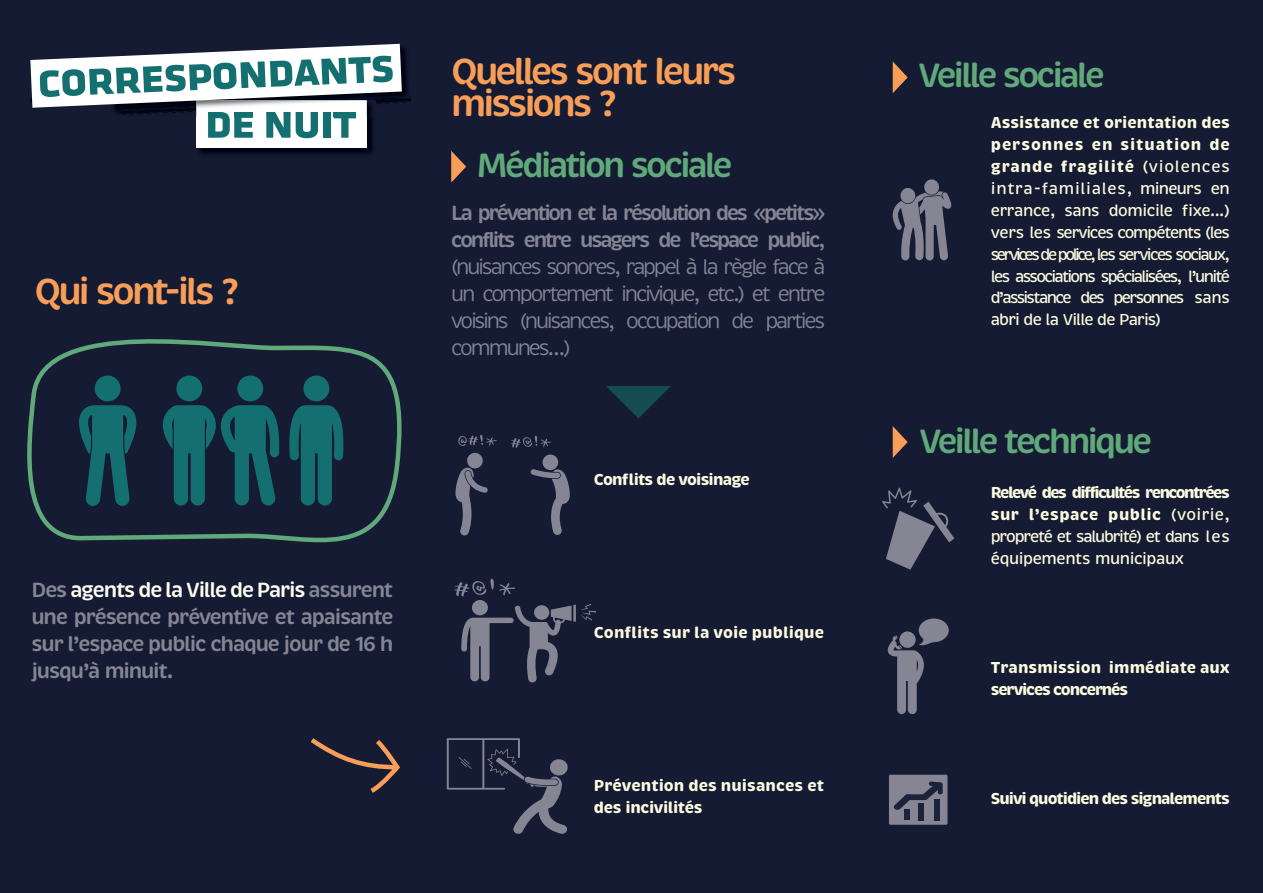
<style>
.page{position:relative;width:1263px;height:893px;background:#141b32}
.page>*{position:absolute;margin:0;border:0;box-sizing:border-box;transform-origin:0 0}
.t1{font:600 37.05px/32.4px "Brevia";letter-spacing:-.09em;color:#f89e58}
.t2{font:600 34.5px "Brevia";letter-spacing:-.09em;color:#60a97a}
.t3{font:21px/27px "Brevia";letter-spacing:-.11em;color:#858594;text-align:justify}
.t4{font:600 21px/27px "Brevia";letter-spacing:-.055em;color:#858594;text-align:justify}
.t5{font:500 16.2px/21.9px "Brevia";letter-spacing:-.07em;color:#fcfbe0;text-align:justify}
.t6{font:700 16.2px/21.9px "Brevia";letter-spacing:-.005em;color:#fcfbe0}
.t7{font:700 16.2px "Brevia";letter-spacing:-.065em;color:#fcfbe0}
.t8{font:700 16.2px "Brevia";letter-spacing:.005em;color:#fcfbe0}
.t9{font:700 16.2px "Brevia";letter-spacing:-.05em;color:#fcfbe0}
.s1{color:#fdfdf2}
.s2{font-weight:600}
.s3{font-weight:500}
.s4{font-weight:700}
</style>
<div class="page">
<div style="left:196px;top:100px;width:171px;height:48px;background:#fff"></div>
<img style="left:396px;top:43px;width:15px;height:60px">
<svg style="left:30px;top:44px;width:372px;height:94px"></svg>
<svg style="left:882px;top:488px;width:72px;height:82px"></svg>
<svg style="left:888px;top:618px;width:61px;height:96px"></svg>
<div style="left:889px;top:775px;width:58px;height:50px;background:#858594;border-radius:2px"></div>
<svg style="left:893px;top:781px;width:49px;height:29px"></svg>
<div style="left:938px;top:782px;width:5px;height:12px;background:#1b2239;border-radius:2px"></div>
<div style="left:904px;top:810px;width:6px;height:10px;background:#1b2239"></div>
<div style="left:918px;top:803px;width:6px;height:17px;background:#1b2239"></div>
<div style="left:934px;top:799px;width:6px;height:21px;background:#1b2239"></div>
<svg style="left:310px;top:738px;width:90px;height:55px"></svg>
<svg style="left:893px;top:179px;width:58px;height:82px"></svg>
<svg style="left:893px;top:62px;width:15px;height:31px"></svg>
<svg style="left:893px;top:426px;width:15px;height:32px"></svg>
<svg style="left:454px;top:578px;width:61px;height:19px"></svg>
<svg style="left:472px;top:600px;width:16px;height:15px"></svg>
<svg style="left:461px;top:604px;width:135px;height:78px"></svg>
<svg style="left:447px;top:738px;width:121px;height:96px"></svg>
<svg style="left:530px;top:454px;width:40px;height:81px"></svg>
<svg style="left:455px;top:434px;width:42px;height:101px"></svg>
<svg style="left:511px;top:435px;width:40px;height:13px"></svg>
<svg style="left:27px;top:339px;width:375px;height:204px"></svg>
<svg style="left:451px;top:151px;width:15px;height:32px"></svg>
<svg style="left:606px;top:386px;width:65px;height:32px"></svg>
<h1 class="t1" style="left:35px;top:276px;width:206px">Qui sont-ils ?</h1>
<p class="t4" style="left:31px;top:577px;width:363px">Des <span class="s1">agents de la Ville de Paris</span> assurent une présence préventive et apaisante sur l’espace public chaque jour de 16 h jusqu’à minuit.</p>
<h1 class="t1" style="left:451px;top:55px;width:287px">Quelles sont leurs missions ?</h1>
<h2 class="t2" style="left:476px;top:144px;width:258px">Médiation sociale</h2>
<p class="t3" style="left:451px;top:199px;width:376px"><span class="s2">La prévention et la résolution des «petits» conflits entre usagers de l’espace public</span><span class="s3">, </span>(nuisances sonores, rappel à la règle face à un comportement incivique, etc.) et entre voisins (nuisances, occupation de parties communes…)</p>
<p class="t9" style="left:594px;top:469px;width:158px">Conflits de voisinage</p>
<p class="t8" style="left:594px;top:622px;width:232px">Conflits sur la voie publique</p>
<p class="t6" style="left:594px;top:775px;width:232px">Prévention des nuisances et des incivilités</p>
<h2 class="t2" style="left:918px;top:54px;width:188px">Veille sociale</h2>
<p class="t5" style="left:991px;top:112px;width:241px"><span class="s4">Assistance et orientation des personnes en situation de grande fragilité</span> (violences intra-familiales, mineurs en errance, sans domicile fixe…) vers les services compétents (les services de police,les services sociaux, les associations spécialisées, l’unité d’assistance des personnes sans abri de la Ville de Paris)</p>
<h2 class="t2" style="left:919px;top:420px;width:235px">Veille technique</h2>
<p class="t5" style="left:991px;top:482px;width:241px"><span class="s4">Relevé des difficultés rencontrées sur l’espace public</span> (voirie, propreté et salubrité) et dans les équipements municipaux</p>
<p class="t6" style="left:991px;top:657px;width:241px">Transmission immédiate aux services concernés</p>
<p class="t7" style="left:991px;top:789px;width:241px">Suivi quotidien des signalements</p>
</div>
